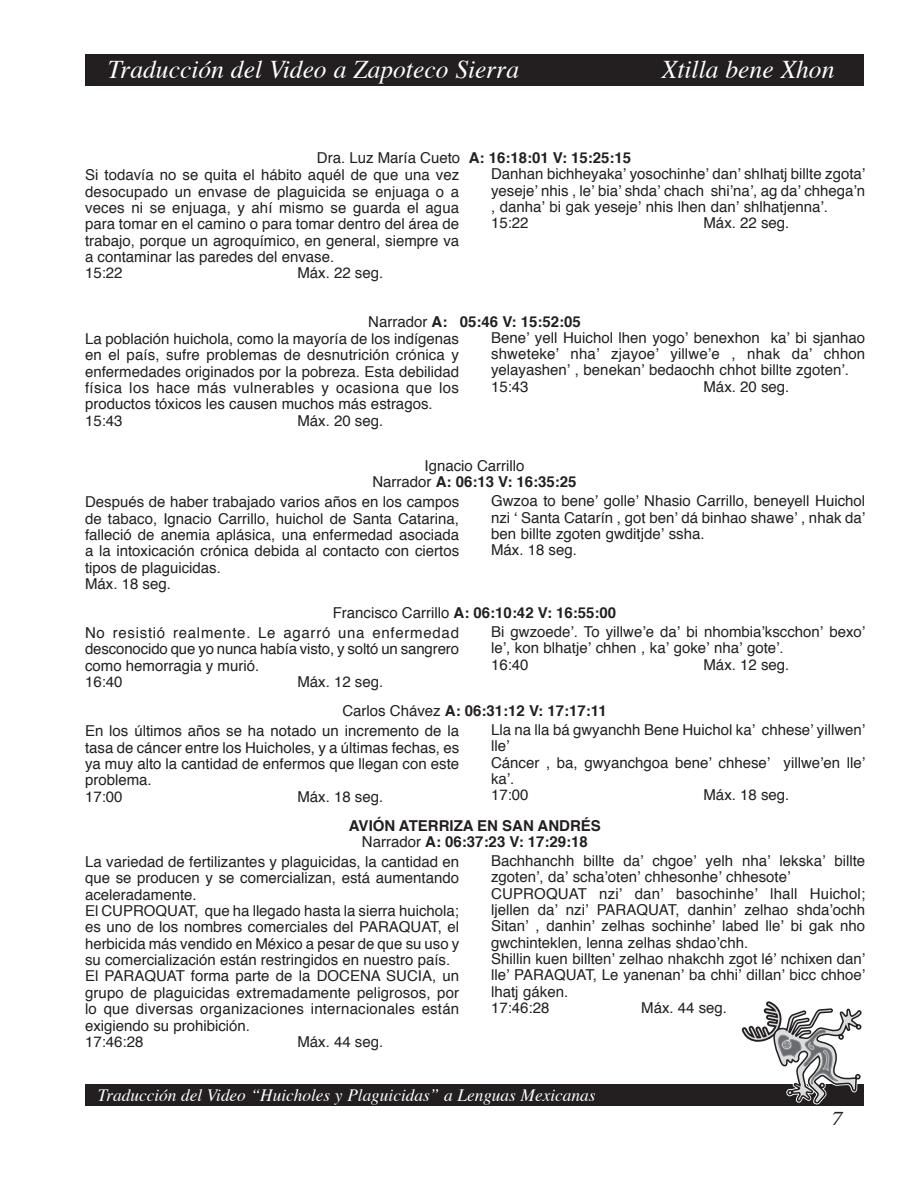
<style>
.page{position:relative;width:918px;height:1188px;background:#fff}
.page>*{position:absolute;margin:0;border:0;box-sizing:border-box;transform-origin:0 0}
.t1{font:italic 25.5px "Times";color:#fff}
.t2{font:italic 19.5px "Times";color:#231f20;scale:1.15 1}
.t3{font:italic 17.25px "Times";color:#fff}
.t4{font:15px/16.4px "Helvetica";color:#231f20}
.t5{font:700 15px/16.4px "Helvetica";color:#231f20;text-align:center}
.s1{font-weight:400}
.s2{font-weight:700}
</style>
<div class="page">
<div style="left:85px;top:54px;width:779px;height:32px;background:#231f20"></div>
<div style="left:86px;top:1084px;width:778px;height:22px;background:#231f20"></div>
<svg style="left:741px;top:1001px;width:121px;height:103px"></svg>
<h1 class="t1" style="left:108px;top:47px;width:413px">Traducción del Video a Zapoteco Sierra</h1>
<h1 class="t1" style="left:662px;top:47px;width:174px">Xtilla bene Xhon</h1>
<p class="t5" style="left:317px;top:148px;width:316px"><span class="s1">Dra. Luz María Cueto</span> A: 16:18:01 V: 15:25:15</p>
<p class="t4" style="left:85px;top:166px;width:376px">Si todavía no se quita el hábito aquél de que una vez desocupado un envase de plaguicida se enjuaga o a veces ni se enjuaga, y ahí mismo se guarda el agua para tomar en el camino o para tomar dentro del área de trabajo, porque un agroquímico, en general, siempre va a contaminar las paredes del envase.<br>15:22</p>
<p class="t4" style="left:297px;top:265px;width:87px">Máx. 22 seg.</p>
<p class="t4" style="left:491px;top:165px;width:376px">Danhan bichheyaka’ yosochinhe’ dan’ shlhatj billte zgota’ yeseje’ nhis , le’ bia’ shda’ chach shi’na’, ag da’ chhega’n , danha’ bi gak yeseje’ nhis lhen dan’ shlhatjenna’.<br>15:22</p>
<p class="t4" style="left:704px;top:214px;width:87px">Máx. 22 seg.</p>
<p class="t5" style="left:368px;top:313px;width:214px"><span class="s1">Narrador</span> A: 05:46 V: 15:52:05</p>
<p class="t4" style="left:85px;top:330px;width:376px">La población huichola, como la mayoría de los indígenas en el país, sufre problemas de desnutrición crónica y enfermedades originados por la pobreza. Esta debilidad física los hace más vulnerables y ocasiona que los productos tóxicos les causen muchos más estragos.<br>15:43</p>
<p class="t4" style="left:297px;top:412px;width:87px">Máx. 20 seg.</p>
<p class="t4" style="left:491px;top:329px;width:376px">Bene’ yell Huichol lhen yogo’ benexhon ka’ bi sjanhao shweteke’ nha’ zjayoe’ yillwe’e , nhak da’ chhon yelayashen’ , benekan’ bedaochh chhot billte zgoten’.<br>15:43</p>
<p class="t4" style="left:704px;top:378px;width:87px">Máx. 20 seg.</p>
<p class="t4" style="left:372px;top:457px;width:206px;text-align:center">Ignacio Carrillo<br>Narrador <span class="s2">A: 06:13 V: 16:35:25</span></p>
<p class="t4" style="left:491px;top:492px;width:376px">Gwzoa to bene’ golle’ Nhasio Carrillo, beneyell Huichol nzi ‘ Santa Catarín , got ben’ dá binhao shawe’ , nhak da’ ben billte zgoten gwditjde’ ssha.<br>Máx. 18 seg.</p>
<p class="t4" style="left:85px;top:493px;width:376px">Después de haber trabajado varios años en los campos de tabaco, Ignacio Carrillo, huichol de Santa Catarina, falleció de anemia aplásica, una enfermedad asociada a la intoxicación crónica debida al contacto con ciertos tipos de plaguicidas.<br>Máx. 18 seg.</p>
<p class="t4" style="left:85px;top:624px;width:376px">No resistió realmente. Le agarró una enfermedad desconocido que yo nunca había visto, y soltó un sangrero como hemorragia y murió.<br>16:40</p>
<p class="t5" style="left:333px;top:604px;width:285px"><span class="s1">Francisco Carrillo</span> A: 06:10:42 V: 16:55:00</p>
<p class="t4" style="left:491px;top:623px;width:376px">Bi gwzoede’. To yillwe’e da’ bi nhombia’kscchon’ bexo’ le’, kon blhatje’ chhen , ka’ goke’ nha’ gote’.<br>16:40</p>
<p class="t4" style="left:704px;top:656px;width:87px">Máx. 12 seg.</p>
<p class="t4" style="left:297px;top:673px;width:87px">Máx. 12 seg.</p>
<p class="t4" style="left:85px;top:722px;width:376px">En los últimos años se ha notado un incremento de la tasa de cáncer entre los Huicholes, y a últimas fechas, es ya muy alto la cantidad de enfermos que llegan con este problema.<br>17:00</p>
<p class="t5" style="left:342px;top:702px;width:266px"><span class="s1">Carlos Chávez</span> A: 06:31:12 V: 17:17:11</p>
<p class="t4" style="left:491px;top:721px;width:376px">Lla na lla bá gwyanchh Bene Huichol ka’ chhese’ yillwen’ lle’<br>Cáncer , ba, gwyanchgoa bene’ chhese’ yillwe’en lle’ ka’.<br>17:00</p>
<p class="t4" style="left:704px;top:787px;width:87px">Máx. 18 seg.</p>
<p class="t4" style="left:297px;top:788px;width:87px">Máx. 18 seg.</p>
<p class="t5" style="left:349px;top:817px;width:253px">AVIÓN ATERRIZA EN SAN ANDRÉS<br><span class="s1">Narrador</span> A: 06:37:23 V: 17:29:18</p>
<p class="t4" style="left:85px;top:853px;width:376px">La variedad de fertilizantes y plaguicidas, la cantidad en que se producen y se comercializan, está aumentando aceleradamente.<br>El CUPROQUAT, que ha llegado hasta la sierra huichola; es uno de los nombres comerciales del PARAQUAT, el herbicida más vendido en México a pesar de que su uso y su comercialización están restringidos en nuestro país.<br>El PARAQUAT forma parte de la DOCENA SUCIA, un grupo de plaguicidas extremadamente peligrosos, por lo que diversas organizaciones internacionales están exigiendo su prohibición.<br>17:46:28</p>
<p class="t4" style="left:297px;top:1033px;width:87px">Máx. 44 seg.</p>
<p class="t4" style="left:491px;top:852px;width:376px">Bachhanchh billte da’ chgoe’ yelh nha’ lekska’ billte zgoten’, da’ scha’oten’ chhesonhe’ chhesote’ CUPROQUAT nzi’ dan’ basochinhe’ lhall Huichol; ljellen da’ nzi’ PARAQUAT, danhin’ zelhao shda’ochh Sitan’ , danhin’ zelhas sochinhe’ labed lle’ bi gak nho gwchinteklen, lenna zelhas shdao’chh.<br>Shillin kuen billten’ zelhao nhakchh zgot lé’ nchixen dan’ lle’ PARAQUAT, Le yanenan’ ba chhi’ dillan’ bicc chhoe’ lhatj gáken.<br>17:46:28</p>
<p class="t4" style="left:641px;top:999px;width:87px">Máx. 44 seg.</p>
<p class="t3" style="left:98px;top:1079px;width:499px">Traducción del Video “Huicholes y Plaguicidas” a Lenguas Mexicanas</p>
<h2 class="t2" style="left:831px;top:1101px;width:11px">7</h2>
</div>
